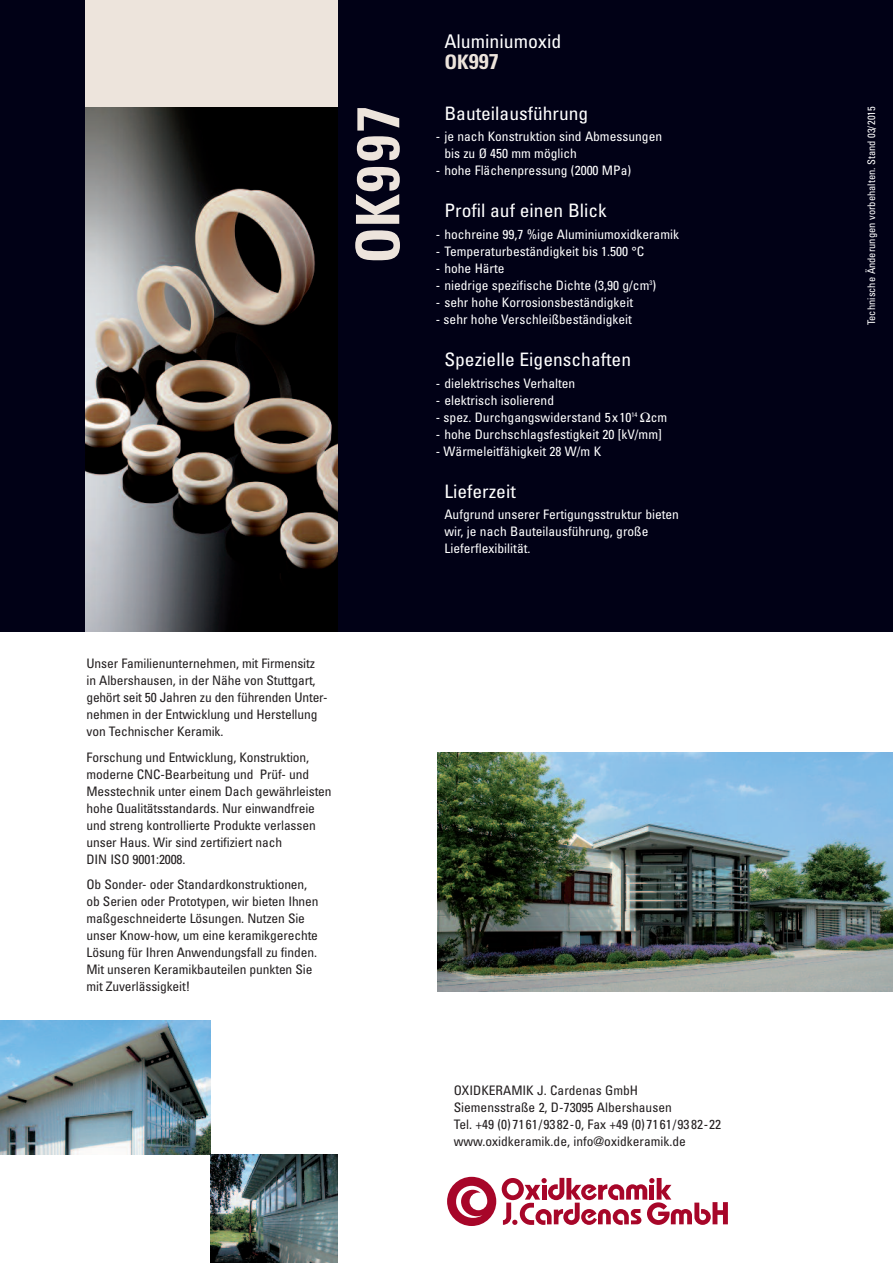
<style>
.page{position:relative;width:893px;height:1263px;background:#fff}
.page>*{position:absolute;margin:0;border:0;box-sizing:border-box;transform-origin:0 0}
.t1{font:700 condensed 60px "Univers";letter-spacing:.035em;color:#ede4dc}
.t2{font:700 condensed 21.3px "Univers";color:#ede4dc;scale:1.05 1}
.t3{font:condensed 18.9px "Univers";color:#fff;scale:1.05 1}
.t4{font:condensed 18.6px "Univers";color:#fff;scale:1.05 1}
.t5{font:condensed 13.05px/17px "Univers";letter-spacing:-.01em;color:#231f20}
.t6{font:condensed 13.05px/17px "Univers";color:#fff}
.t7{font:condensed 10.5px "Univers";color:#fff}
.s1{font-size:19.95px}
</style>
<div class="page">
<div style="left:0;top:0;width:893px;height:631px;background:#010116"></div>
<img style="left:210px;top:1155px;width:128px;height:108px">
<img style="left:0;top:1020px;width:210px;height:135px">
<img style="left:85px;top:106px;width:253px;height:525px">
<div style="left:85px;top:0;width:253px;height:106px;background:#ede4dc"></div>
<div style="left:447px;top:1177px;width:49px;height:49px;background:#a70629;border-radius:50%"></div>
<svg style="left:456px;top:1186px;width:31px;height:32px"></svg>
<div style="left:502px;top:1178px;width:22px;height:22px;background:#a70629;border-radius:50%"></div>
<svg style="left:503px;top:1178px;width:225px;height:47px"></svg>
<img style="left:438px;top:752px;width:455px;height:239px">
<h3 class="t3" style="left:444px;top:34px;width:113px">Aluminiumoxid</h3>
<h2 class="t2" style="left:444px;top:54px;width:53px"><span class="s1">OK</span>997</h2>
<h1 class="t1" style="left:356px;top:264px;width:159px;rotate:-90deg">OK997</h1>
<h3 class="t4" style="left:444px;top:106px;width:139px">Bauteilausführung</h3>
<p class="t6" style="left:444px;top:129px;width:219px;text-indent:-9px">- je nach Konstruktion sind Abmessungen bis zu Ø 450 mm möglich</p>
<p class="t6" style="left:436px;top:163px;width:197px">- hohe Flächenpressung (2000 MPa)</p>
<h3 class="t4" style="left:444px;top:204px;width:156px">Profil auf einen Blick</h3>
<p class="t6" style="left:436px;top:227px;width:245px">- hochreine 99,7 %ige Aluminiumoxidkeramik</p>
<p class="t6" style="left:436px;top:244px;width:210px">- Temperaturbeständigkeit bis 1.500 °C</p>
<p class="t6" style="left:436px;top:261px;width:70px">- hohe Härte</p>
<p class="t6" style="left:436px;top:278px;width:222px">- niedrige spezifische Dichte (3,90 g/cm<sup>3</sup>)</p>
<p class="t6" style="left:436px;top:295px;width:199px">- sehr hohe Korrosionsbeständigkeit</p>
<p class="t6" style="left:436px;top:312px;width:198px">- sehr hohe Verschleißbeständigkeit</p>
<h3 class="t4" style="left:444px;top:353px;width:179px">Spezielle Eigenschaften</h3>
<p class="t6" style="left:436px;top:376px;width:141px">- dielektrisches Verhalten</p>
<p class="t6" style="left:436px;top:393px;width:120px">- elektrisch isolierend</p>
<p class="t6" style="left:436px;top:410px;width:233px">- spez. Durchgangswiderstand 5x10<sup>14</sup> cm</p>
<p class="t6" style="left:436px;top:427px;width:227px">- hohe Durchschlagsfestigkeit 20 [kV/mm]</p>
<p class="t6" style="left:436px;top:444px;width:167px">- Wärmeleitfähigkeit 28 W/m K</p>
<h3 class="t4" style="left:444px;top:485px;width:70px">Lieferzeit</h3>
<p class="t6" style="left:444px;top:507px;width:236px">Aufgrund unserer Fertigungsstruktur bieten wir, je nach Bauteilausführung, große<br>Lieferflexibilität.</p>
<p class="t5" style="left:87px;top:656px;width:243px">Unser Familienunternehmen, mit Firmensitz in Albershausen, in der Nähe von Stuttgart, gehört seit 50 Jahren zu den führenden Unter&shy;nehmen in der Entwicklung und Herstellung von Technischer Keramik.</p>
<p class="t5" style="left:87px;top:749px;width:247px">Forschung und Entwicklung, Konstruktion, moderne CNC-Bearbeitung und Prüf- und Messtechnik unter einem Dach gewährleisten hohe Qualitätsstandards. Nur einwandfreie und streng kontrollierte Produkte verlassen unser Haus. Wir sind zertifiziert nach<br>DIN ISO 9001:2008.</p>
<p class="t5" style="left:87px;top:877px;width:234px">Ob Sonder- oder Standardkonstruktionen, ob Serien oder Prototypen, wir bieten Ihnen maßgeschneiderte Lösungen. Nutzen Sie unser Know-how, um eine keramikgerechte Lösung für Ihren Anwendungsfall zu finden.<br>Mit unseren Keramikbauteilen punkten Sie mit Zuverlässigkeit!</p>
<p class="t5" style="left:454px;top:1083px;width:269px">OXIDKERAMIK J. Cardenas GmbH Siemensstraße 2, D-73095 Albershausen<br>Tel. +49 (0)7161/93 82-0, Fax +49 (0)7161/93 82-22 www.oxidkeramik.de, info@oxidkeramik.de</p>
<p class="t7" style="left:867px;top:325px;width:220px;rotate:-90deg">Technische Änderungen vorbehalten. Stand 03/2015</p>
</div>
